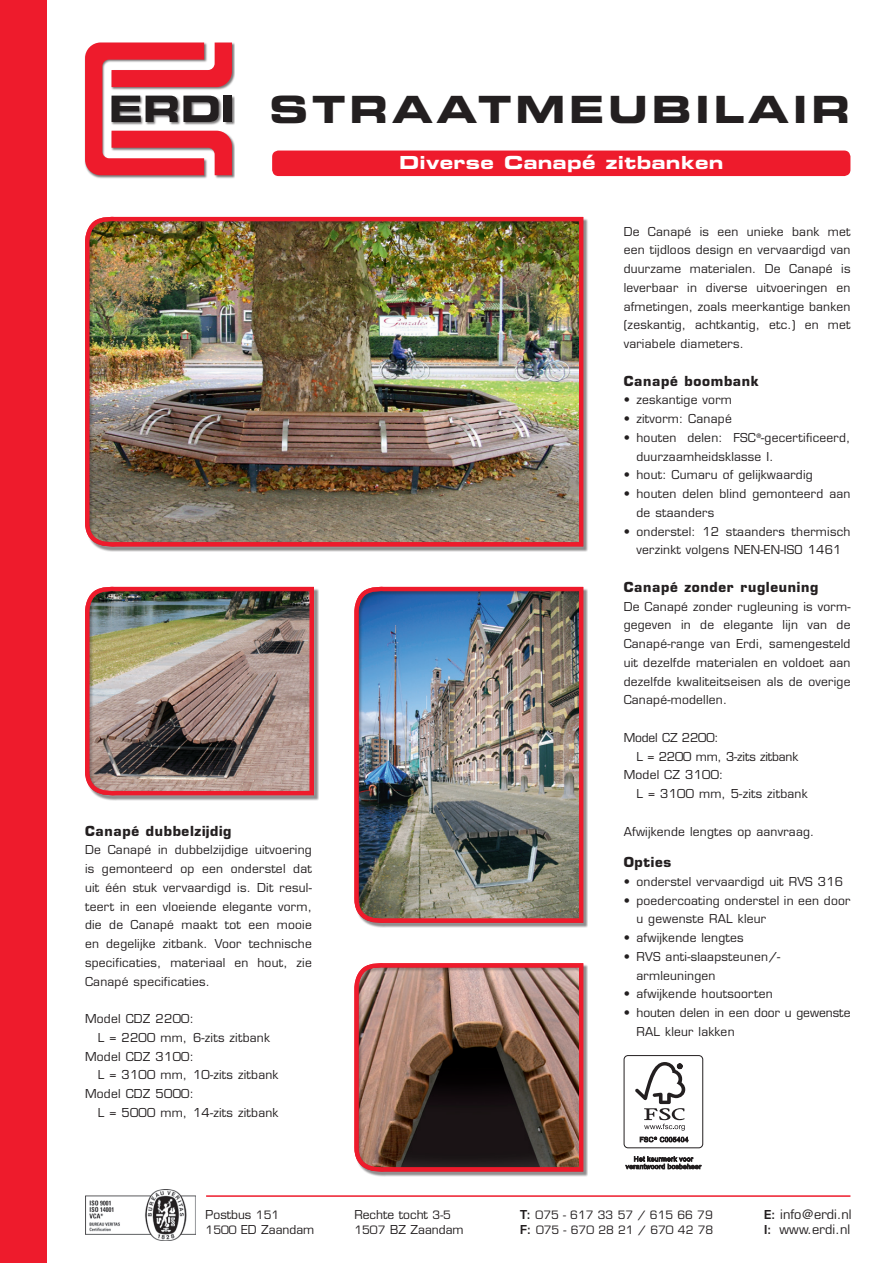
<style>
.page{position:relative;width:893px;height:1263px;background:#fff}
.page>*{position:absolute;margin:0;border:0;box-sizing:border-box;transform-origin:0 0}
._2_Normaal{font:37.5px "Eurostile Bold Extended Two";letter-spacing:.1em;color:#231f20}
._2_Normaal-2{font:18px "Eurostile Bold Extended Two";letter-spacing:.02em;color:#fff}
._3_Tussenkop{font:700 13.5px "Eurostile";letter-spacing:.05em;color:#231f20}
._2_Normaal-3{font:12.75px "Eurostile";color:#231f20}
._2_Normaal-4{font:12px/18.8px "Eurostile";letter-spacing:.02em;color:#231f20}
._2_Normaal-5{font:12px/18.8px "Eurostile";color:#231f20}
._2_Normaal-6{font:12px "Eurostile";letter-spacing:-.01em;color:#231f20}
._2_Normaal-7{font:11.25px "Eurostile";color:#231f20}
.s1{font-size:11.25px}
.s2{font-weight:600;font-size:12px}
</style>
<div class="page">
<div style="left:0;top:0;width:47px;height:1263px;background:#ee1b2c"></div>
<div style="left:272px;top:151px;width:578px;height:25px;background:#ee1b2c;border-radius:6px"></div>
<hr style="left:206px;top:1195px;width:644px;height:2px;background:#ee1b2c">
<img style="left:85px;top:1189px;width:111px;height:51px">
<div style="left:85px;top:42px;width:150px;height:137px;background:#231f20;opacity:.6"></div>
<svg style="left:85px;top:43px;width:147px;height:132px"></svg>
<div style="left:224px;top:96px;width:8px;height:26px;background:#231f20"></div>
<div style="left:624px;top:1055px;width:79px;height:93px;border:1px solid #231f20;border-radius:4px"></div>
<svg style="left:635px;top:1062px;width:50px;height:69px"></svg>
<svg style="left:640px;top:1137px;width:48px;height:5px"></svg>
<svg style="left:625px;top:1156px;width:77px;height:13px"></svg>
<img style="left:85px;top:216px;width:500px;height:335px">
<img style="left:85px;top:586px;width:231px;height:214px">
<img style="left:354px;top:586px;width:231px;height:342px">
<svg style="left:354px;top:963px;width:231px;height:213px;background:#80574e"></svg>
<p class="_2_Normaal" style="left:270px;top:83px;width:582px">STRAATMEUBILAIR</p>
<p class="_3_Tussenkop" style="left:85px;top:822px;width:148px">Canapé dubbelzijdig</p>
<p class="_2_Normaal-4" style="left:85px;top:841px;width:228px;text-align:justify">De Canapé in dubbelzijdige uitvoering is gemonteerd op een onderstel dat uit één stuk vervaardigd is. Dit resul&shy;teert in een vloeiende elegante vorm, die de Canapé maakt tot een mooie en degelijke zitbank. Voor technische specificaties, materiaal en hout, zie Canapé specificaties.</p>
<p class="_2_Normaal-4" style="left:85px;top:1009px;width:110px">Model CDZ 2200:</p>
<p class="_2_Normaal-4" style="left:98px;top:1028px;width:174px">L = 2200 mm, 6-zits zitbank</p>
<p class="_2_Normaal-4" style="left:85px;top:1047px;width:110px">Model CDZ 3100:</p>
<p class="_2_Normaal-4" style="left:98px;top:1066px;width:182px">L = 3100 mm, 10-zits zitbank</p>
<p class="_2_Normaal-4" style="left:85px;top:1084px;width:110px">Model CDZ 5000:</p>
<p class="_2_Normaal-4" style="left:98px;top:1103px;width:182px">L = 5000 mm, 14-zits zitbank</p>
<p class="_2_Normaal-2" style="left:399px;top:150px;width:326px">Diverse Canapé zitbanken</p>
<p class="_2_Normaal-4" style="left:624px;top:222px;width:228px;text-align:justify">De Canapé is een unieke bank met een tijdloos design en vervaardigd van duurzame materialen. De Canapé is leverbaar in diverse uitvoeringen en afmetingen, zoals meerkantige banken (zeskantig, achtkantig, etc.) en met variabele diameters.</p>
<p class="_3_Tussenkop" style="left:624px;top:372px;width:137px">Canapé boombank</p>
<p class="_2_Normaal-4" style="left:624px;top:391px;width:110px">• zeskantige vorm</p>
<p class="_2_Normaal-4" style="left:624px;top:409px;width:110px">• zitvorm: Canapé</p>
<p class="_2_Normaal-4" style="left:636px;top:428px;width:216px;text-indent:-13px">• houten delen: FSC<sup>®</sup>-gecertificeerd, duurzaamheidsklasse I.</p>
<p class="_2_Normaal-4" style="left:624px;top:466px;width:191px">• hout: Cumaru of gelijkwaardig</p>
<p class="_2_Normaal-4" style="left:636px;top:484px;width:215px;text-indent:-13px">• houten delen blind gemonteerd aan de staanders</p>
<p class="_2_Normaal-4" style="left:624px;top:522px;width:228px;text-align:center">• onderstel: 12 staanders thermisch verzinkt volgens NEN-EN-ISO 1461</p>
<p class="_3_Tussenkop" style="left:624px;top:579px;width:196px">Canapé zonder rugleuning</p>
<p class="_2_Normaal-4" style="left:624px;top:597px;width:228px;text-align:justify">De Canapé zonder rugleuning is vorm&shy;gegeven in de elegante lijn van de Canapé-range van Erdi, samengesteld uit dezelfde materialen en voldoet aan dezelfde kwaliteitseisen als de overige Canapé-modellen.</p>
<p class="_2_Normaal-6" style="left:624px;top:730px;width:97px">Model CZ 2200:</p>
<p class="_2_Normaal-6" style="left:636px;top:749px;width:163px">L = 2200 mm, 3-zits zitbank</p>
<p class="_2_Normaal-4" style="left:624px;top:766px;width:101px">Model CZ 3100:</p>
<p class="_2_Normaal-4" style="left:636px;top:784px;width:173px">L = 3100 mm, 5-zits zitbank</p>
<p class="_2_Normaal-4" style="left:624px;top:822px;width:192px">Afwijkende lengtes op aanvraag.</p>
<p class="_3_Tussenkop" style="left:624px;top:854px;width:49px">Opties</p>
<p class="_2_Normaal-4" style="left:624px;top:872px;width:221px">• onderstel vervaardigd uit RVS 316</p>
<p class="_2_Normaal-4" style="left:636px;top:891px;width:216px;text-indent:-13px">• poedercoating onderstel in een door u gewenste RAL kleur</p>
<p class="_2_Normaal-4" style="left:624px;top:928px;width:122px">• afwijkende lengtes</p>
<p class="_2_Normaal-4" style="left:636px;top:947px;width:145px;text-indent:-13px">• RVS anti-slaapsteunen/- armleuningen</p>
<p class="_2_Normaal-4" style="left:624px;top:985px;width:151px">• afwijkende houtsoorten</p>
<p class="_2_Normaal-5" style="left:636px;top:1003px;width:216px;text-indent:-13px">• houten delen in een door u gewenste<br>RAL kleur lakken</p>
<p class="_2_Normaal-5" style="left:206px;top:1205px;width:75px">Postbus <span class="s1">151</span></p>
<p class="_2_Normaal-5" style="left:354px;top:1205px;width:98px">Rechte tocht <span class="s1">3-5</span></p>
<p class="_2_Normaal-7" style="left:520px;top:1208px;width:194px"><span class="s2">T:</span> 075 - 617 33 57 / 615 66 79</p>
<p class="_2_Normaal-3" style="left:764px;top:1207px;width:89px"><span class="s2">E:</span> info@erdi.nl</p>
<p class="_2_Normaal-5" style="left:206px;top:1220px;width:110px"><span class="s1">1500</span> ED Zaandam</p>
<p class="_2_Normaal-5" style="left:354px;top:1220px;width:111px"><span class="s1">1507</span> BZ Zaandam</p>
<p class="_2_Normaal-7" style="left:520px;top:1223px;width:194px"><span class="s2">F:</span> 075 - 670 28 21 / 670 42 78</p>
<p class="_2_Normaal-3" style="left:764px;top:1222px;width:88px"><span class="s2">I:</span> www.erdi.nl</p>
</div>
